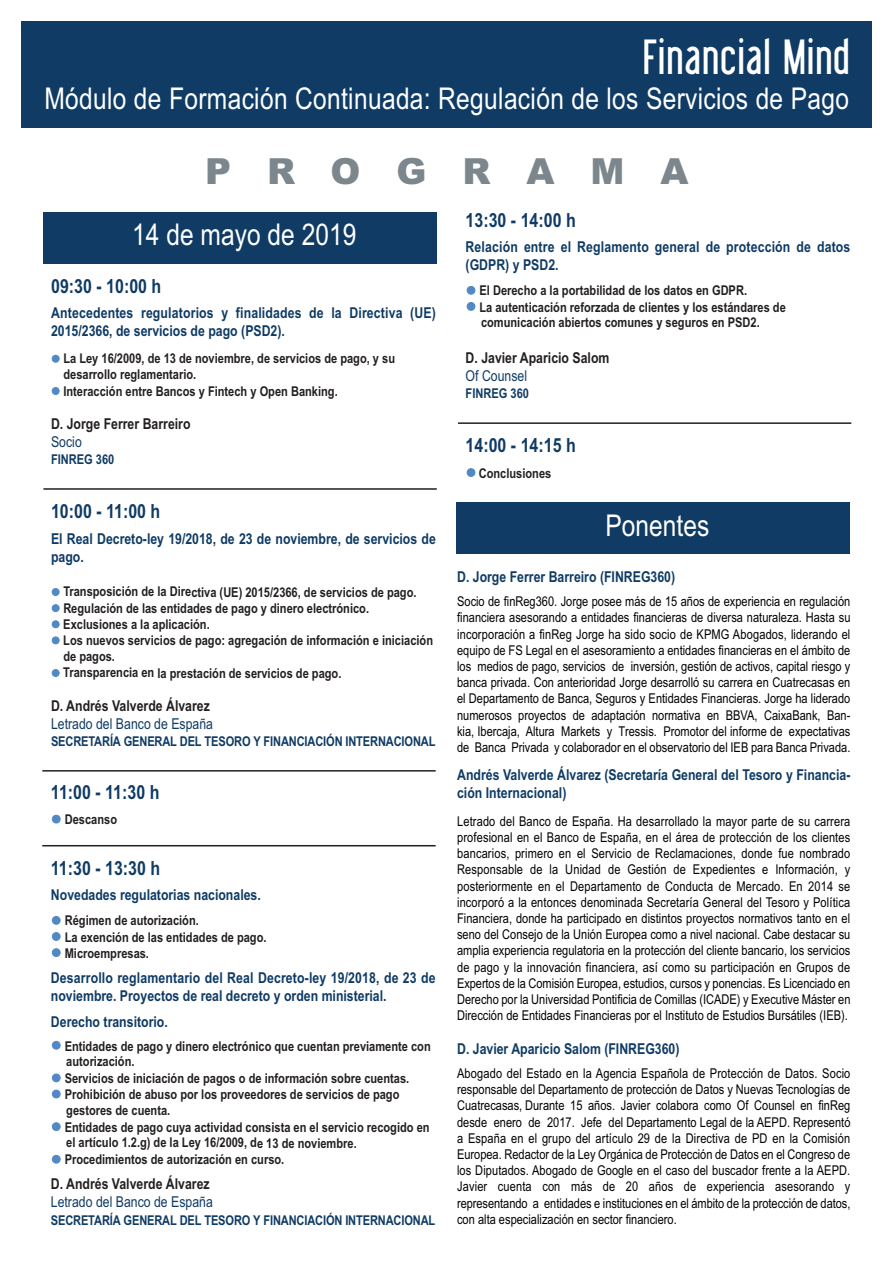
<style>
.page{position:relative;width:893px;height:1263px;background:#fff}
.page>*{position:absolute;margin:0;border:0;box-sizing:border-box;transform-origin:0 0}
.t1{font:48px "Libel Suit";letter-spacing:.05em;color:#fff}
.t2{font:900 36px "Arial";letter-spacing:1em;color:#7c868d}
.t3{font:30px "Arial Narrow";letter-spacing:.01em;color:#fff}
.t4{font:700 19.5px "Arial Narrow";color:#0f3b64}
.t5{font:700 15px/18px "Arial Narrow";color:#0f3b64}
.t6{font:700 15px "Arial Narrow";color:#231f20}
.t7{font:15px "Arial Narrow";color:#0f3b64}
.t8{font:13.5px/16.2px "Arial Narrow";color:#000;text-align:justify}
.t9{font:700 13.5px/15.6px "Arial Narrow";color:#231f20}
.t10{font:700 13.5px "Arial Narrow";letter-spacing:-.01em;color:#0f3b64}
.s1{color:#5288c6}
</style>
<div class="page">
<div style="left:21px;top:21px;width:851px;height:107px;background:#0f3b64"></div>
<div style="left:43px;top:213px;width:394px;height:51px;background:#0f3b64"></div>
<hr style="left:42px;top:770px;width:394px;height:1px;background:#231f20">
<hr style="left:43px;top:488px;width:394px;height:2px;background:#231f20">
<div style="left:456px;top:503px;width:394px;height:51px;background:#0f3b64"></div>
<hr style="left:42px;top:845px;width:394px;height:1px;background:#231f20">
<hr style="left:458px;top:422px;width:393px;height:2px;background:#231f20">
<h1 class="t1" style="left:643px;top:32px;width:207px">Financial Mind</h1>
<h3 class="t3" style="left:44px;top:81px;width:806px">Módulo de Formación Continuada: Regulación de los Servicios de Pago</h3>
<h2 class="t2" style="left:205px;top:151px;width:485px">PROGRAMA</h2>
<h3 class="t3" style="left:132px;top:217px;width:226px">14 de mayo de 2019</h3>
<h3 class="t4" style="left:51px;top:275px;width:112px">09:30 - 10:00 h</h3>
<p class="t5" style="left:51px;top:304px;width:386px">Antecedentes regulatorios y finalidades de la Directiva (UE)<br>2015/2366, de servicios de pago (PSD2).</p>
<p class="t9" style="left:63px;top:350px;width:333px;line-height:16.2px;text-indent:-12px"><span class="s1">●</span> La Ley 16/2009, de 13 de noviembre, de servicios de pago, y su desarrollo reglamentario.</p>
<p class="t9" style="left:51px;top:383px;width:288px"><span class="s1">●</span> Interacción entre Bancos y Fintech y Open Banking.</p>
<p class="t6" style="left:51px;top:415px;width:141px">D. Jorge Ferrer Barreiro</p>
<p class="t7" style="left:51px;top:433px;width:32px">Socio</p>
<p class="t10" style="left:51px;top:451px;width:65px">FINREG 360</p>
<h3 class="t4" style="left:51px;top:500px;width:111px">10:00 - 11:00 h</h3>
<p class="t5" style="left:51px;top:529px;width:386px">El Real Decreto-ley 19/2018, de 23 de noviembre, de servicios de pago.</p>
<p class="t9" style="left:51px;top:584px;width:367px"><span class="s1">●</span> Transposición de la Directiva (UE) 2015/2366, de servicios de pago.</p>
<p class="t9" style="left:51px;top:600px;width:319px"><span class="s1">●</span> Regulación de las entidades de pago y dinero electrónico.</p>
<p class="t9" style="left:51px;top:616px;width:160px"><span class="s1">●</span> Exclusiones a la aplicación.</p>
<p class="t9" style="left:63px;top:632px;width:371px;line-height:16.2px;text-indent:-12px"><span class="s1">●</span> Los nuevos servicios de pago: agregación de información e iniciación de pagos.</p>
<p class="t9" style="left:51px;top:665px;width:292px"><span class="s1">●</span> Transparencia en la prestación de servicios de pago.</p>
<p class="t6" style="left:51px;top:697px;width:160px">D. Andrés Valverde Álvarez</p>
<p class="t7" style="left:51px;top:715px;width:164px">Letrado del Banco de España</p>
<p class="t10" style="left:51px;top:733px;width:386px">SECRETARÍA GENERAL DEL TESORO Y FINANCIACIÓN INTERNACIONAL</p>
<h3 class="t4" style="left:51px;top:781px;width:110px">11:00 - 11:30 h</h3>
<p class="t9" style="left:51px;top:812px;width:67px"><span class="s1">●</span> Descanso</p>
<h3 class="t4" style="left:51px;top:857px;width:111px">11:30 - 13:30 h</h3>
<p class="t5" style="left:51px;top:886px;width:211px">Novedades regulatorias nacionales.</p>
<p class="t9" style="left:51px;top:913px;width:149px"><span class="s1">●</span> Régimen de autorización.</p>
<p class="t9" style="left:51px;top:929px;width:217px"><span class="s1">●</span> La exención de las entidades de pago.</p>
<p class="t9" style="left:51px;top:945px;width:99px"><span class="s1">●</span> Microempresas.</p>
<p class="t5" style="left:51px;top:969px;width:386px">Desarrollo reglamentario del Real Decreto-ley 19/2018, de 23 de noviembre. Proyectos de real decreto y orden ministerial.</p>
<p class="t5" style="left:51px;top:1013px;width:118px">Derecho transitorio.</p>
<p class="t9" style="left:66px;top:1038px;width:366px;text-indent:-15px"><span class="s1">●</span> Entidades de pago y dinero electrónico que cuentan previamente con autorización.</p>
<p class="t9" style="left:51px;top:1070px;width:360px"><span class="s1">●</span> Servicios de iniciación de pagos o de información sobre cuentas.</p>
<p class="t9" style="left:66px;top:1087px;width:335px;text-indent:-15px"><span class="s1">●</span> Prohibición de abuso por los proveedores de servicios de pago gestores de cuenta.</p>
<p class="t9" style="left:66px;top:1119px;width:365px;text-indent:-15px"><span class="s1">●</span> Entidades de pago cuya actividad consista en el servicio recogido en el artículo 1.2.g) de la Ley 16/2009, de 13 de noviembre.</p>
<p class="t9" style="left:51px;top:1152px;width:235px"><span class="s1">●</span> Procedimientos de autorización en curso.</p>
<p class="t6" style="left:51px;top:1175px;width:160px">D. Andrés Valverde Álvarez</p>
<p class="t7" style="left:51px;top:1193px;width:164px">Letrado del Banco de España</p>
<p class="t10" style="left:51px;top:1212px;width:386px">SECRETARÍA GENERAL DEL TESORO Y FINANCIACIÓN INTERNACIONAL</p>
<h3 class="t4" style="left:466px;top:209px;width:112px">13:30 - 14:00 h</h3>
<p class="t5" style="left:466px;top:238px;width:386px">Relación entre el Reglamento general de protección de datos (GDPR) y PSD2.</p>
<p class="t9" style="left:466px;top:283px;width:283px"><span class="s1">●</span> El Derecho a la portabilidad de los datos en GDPR.</p>
<p class="t9" style="left:481px;top:299px;width:306px;text-indent:-15px"><span class="s1">●</span> La autenticación reforzada de clientes y los estándares de comunicación abiertos comunes y seguros en PSD2.</p>
<p class="t6" style="left:466px;top:349px;width:145px">D. Javier Aparicio Salom</p>
<p class="t7" style="left:466px;top:367px;width:63px">Of Counsel</p>
<p class="t10" style="left:466px;top:386px;width:65px">FINREG 360</p>
<h3 class="t4" style="left:466px;top:434px;width:112px">14:00 - 14:15 h</h3>
<p class="t9" style="left:466px;top:465px;width:87px"><span class="s1">●</span> Conclusiones</p>
<h3 class="t3" style="left:605px;top:508px;width:105px">Ponentes</h3>
<p class="t5" style="left:457px;top:568px;width:220px">D. Jorge Ferrer Barreiro (FINREG360)</p>
<p class="t8" style="left:457px;top:593px;width:395px">Socio de finReg360. Jorge posee más de 15 años de experiencia en regulación financiera asesorando a entidades financieras de diversa naturaleza. Hasta su incorporación a finReg Jorge ha sido socio de KPMG Abogados, liderando el equipo de FS Legal en el asesoramiento a entidades financieras en el ámbito de los medios de pago, servicios de inversión, gestión de activos, capital riesgo y banca privada. Con anterioridad Jorge desarrolló su carrera en Cuatrecasas en el Departamento de Banca, Seguros y Entidades Financieras. Jorge ha liderado numerosos proyectos de adaptación normativa en BBVA, CaixaBank, Ban&shy;kia, Ibercaja, Altura Markets y Tressis. Promotor del informe de expectativas de Banca Privada y colaborador en el observatorio del IEB para Banca Privada.</p>
<p class="t5" style="left:457px;top:766px;width:395px">Andrés Valverde Álvarez (Secretaría General del Tesoro y Financia&shy;ción Internacional)</p>
<p class="t8" style="left:457px;top:813px;width:395px">Letrado del Banco de España. Ha desarrollado la mayor parte de su carrera profesional en el Banco de España, en el área de protección de los clientes bancarios, primero en el Servicio de Reclamaciones, donde fue nombrado Responsable de la Unidad de Gestión de Expedientes e Información, y posteriormente en el Departamento de Conducta de Mercado. En 2014 se incorporó a la entonces denominada Secretaría General del Tesoro y Política Financiera, donde ha participado en distintos proyectos normativos tanto en el seno del Consejo de la Unión Europea como a nivel nacional. Cabe destacar su amplia experiencia regulatoria en la protección del cliente bancario, los servicios de pago y la innovación financiera, así como su participación en Grupos de Expertos de la Comisión Europea, estudios, cursos y ponencias. Es Licenciado en Derecho por la Universidad Pontificia de Comillas (ICADE) y Executive Máster en Dirección de Entidades Financieras por el Instituto de Estudios Bursátiles (IEB).</p>
<p class="t5" style="left:457px;top:1039px;width:224px">D. Javier Aparicio Salom (FINREG360)</p>
<p class="t8" style="left:457px;top:1065px;width:395px">Abogado del Estado en la Agencia Española de Protección de Datos. Socio responsable del Departamento de protección de Datos y Nuevas Tecnologías de Cuatrecasas, Durante 15 años. Javier colabora como Of Counsel en finReg desde enero de 2017. Jefe del Departamento Legal de la AEPD. Representó a España en el grupo del artículo 29 de la Directiva de PD en la Comisión Europea. Redactor de la Ley Orgánica de Protección de Datos en el Congreso de los Diputados. Abogado de Google en el caso del buscador frente a la AEPD.<br>Javier cuenta con más de 20 años de experiencia asesorando y representando a entidades e instituciones en el ámbito de la protección de datos, con alta especialización en sector financiero.</p>
</div>
